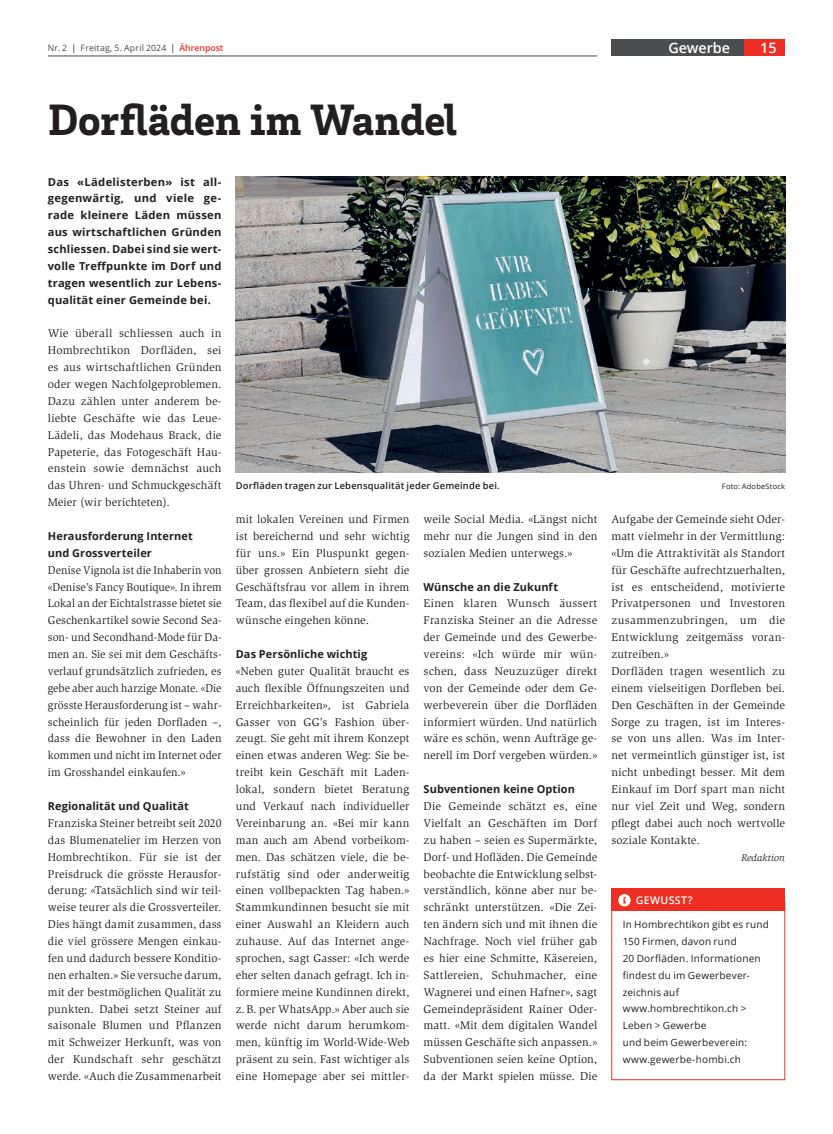
<style>
.page{position:relative;width:833px;height:1134px;background:#fff}
.page>*{position:absolute;margin:0;border:0;box-sizing:border-box;transform-origin:0 0}
.t1{font:900 45px "Brix Slab";letter-spacing:-.005em;color:#231f20}
.t2{font:600 14.38px "Open Sans";letter-spacing:-.005em;color:#fff}
.t3{font:11.5px/16.9px "Slimbach Std";letter-spacing:.015em;color:#231f20;text-align:justify}
.t4{font:11.5px/16.9px "Slimbach Std";letter-spacing:.015em;color:#231f20;text-align:justify;scale:.96 1}
.t5{font:700 11px/16.9px "Open Sans";letter-spacing:.01em;color:#231f20;text-align:justify}
.t6{font:600 10.62px "Open Sans";letter-spacing:.03em;color:#fff}
.t7{font:10px/16.9px "Open Sans";letter-spacing:.02em;color:#231f20}
.t8{font:italic 10px "Slimbach Std";letter-spacing:.005em;color:#231f20}
.t9{font:600 9.38px "Open Sans";letter-spacing:.02em;color:#231f20}
.t10{font:8.75px "Open Sans";letter-spacing:.02em;color:#4b4c4d}
.t11{font:7.5px "Open Sans";letter-spacing:.025em;color:#231f20}
.s1{font-weight:600}
.s2{font-weight:600;color:#ee2e22}
</style>
<div class="page">
<div style="left:744px;top:39px;width:41px;height:17px;background:#ee2e22"></div>
<hr style="left:48px;top:56px;width:549px;height:1px;background:#4b4c4d">
<div style="left:611px;top:39px;width:133px;height:17px;background:#4b4c4d"></div>
<div style="left:611px;top:901px;width:174px;height:179px;border:1px solid #ee2e22"></div>
<div style="left:611px;top:888px;width:174px;height:23px;background:#ee2e22"></div>
<svg style="left:618px;top:894px;width:12px;height:12px"></svg>
<img style="left:236px;top:176px;width:549px;height:296px">
<p class="t10" style="left:48px;top:42px;width:177px">Nr. 2 <span class="s1">|</span> Freitag, 5. April 2024 <span class="s1">|</span> <span class="s2">Ährenpost</span></p>
<p class="t2" style="left:668px;top:38px;width:63px">Gewerbe</p>
<p class="t2" style="left:760px;top:38px;width:18px">15</p>
<h1 class="t1" style="left:48px;top:90px;width:410px">Dorfläden im Wandel</h1>
<p class="t5" style="left:48px;top:173px;width:175px">Das «Lädelisterben» ist all&shy;gegenwärtig, und viele ge&shy;rade kleinere Läden müssen aus wirtschaftlichen Gründen schliessen. Dabei sind sie wert&shy;volle Treffpunkte im Dorf und tragen wesentlich zur Lebens&shy;qualität einer Gemeinde bei.</p>
<p class="t3" style="left:48px;top:325px;width:175px">Wie überall schliessen auch in Hombrechtikon Dorfläden, sei es aus wirtschaftlichen Gründen oder wegen Nachfolgeproblemen.<br>Dazu zählen unter anderem be&shy;liebte Geschäfte wie das Leue-Lädeli, das Modehaus Brack, die Papeterie, das Fotogeschäft Hau&shy;enstein sowie demnächst auch das Uhren- und Schmuckgeschäft Meier (wir berichteten).</p>
<p class="t5" style="left:48px;top:527px;width:146px">Herausforderung Internet und Grossverteiler</p>
<p class="t4" style="left:48px;top:561px;width:182px">Denise Vignola ist die Inhaberin von «Denise’s Fancy Boutique». In ihrem Lokal an der Eichtalstrasse bietet sie Geschenkartikel sowie Second Sea&shy;son- und Secondhand-Mode für Da&shy;men an. Sie sei mit dem Geschäfts&shy;verlauf grundsätzlich zufrieden, es gebe aber auch harzige Monate. «Die grösste Herausforderung ist – wahr&shy;scheinlich für jeden Dorfladen –, dass die Bewohner in den Laden kommen und nicht im Internet oder im Grosshandel einkaufen.»</p>
<p class="t5" style="left:48px;top:797px;width:143px">Regionalität und Qualität</p>
<p class="t3" style="left:48px;top:815px;width:175px">Franziska Steiner betreibt seit 2020 das Blumenatelier im Herzen von Hombrechtikon. Für sie ist der Preisdruck die grösste Herausfor&shy;derung: «Tatsächlich sind wir teil&shy;weise teurer als die Grossverteiler.<br>Dies hängt damit zusammen, dass die viel grössere Mengen einkau&shy;fen und dadurch bessere Konditio&shy;nen erhalten.» Sie versuche darum, mit der bestmöglichen Qualität zu punkten. Dabei setzt Steiner auf saisonale Blumen und Pflanzen mit Schweizer Herkunft, was von der Kundschaft sehr geschätzt werde. «Auch die Zusammenarbeit</p>
<p class="t9" style="left:236px;top:479px;width:265px">Dorfläden tragen zur Lebensqualität jeder Gemeinde bei.</p>
<p class="t11" style="left:722px;top:481px;width:65px">Foto: AdobeStock</p>
<p class="t3" style="left:236px;top:511px;width:175px">mit lokalen Vereinen und Firmen ist bereichernd und sehr wichtig für uns.» Ein Pluspunkt gegen&shy;über grossen Anbietern sieht die Geschäftsfrau vor allem in ihrem Team, das flexibel auf die Kunden&shy;wünsche eingehen könne.</p>
<p class="t5" style="left:236px;top:645px;width:133px">Das Persönliche wichtig</p>
<p class="t3" style="left:236px;top:663px;width:175px">«Neben guter Qualität braucht es auch flexible Öffnungszeiten und Erreichbarkeiten», ist Gabriela Gasser von GG’s Fashion über&shy;zeugt. Sie geht mit ihrem Konzept einen etwas anderen Weg: Sie be&shy;treibt kein Geschäft mit Laden&shy;lokal, sondern bietet Beratung und Verkauf nach individueller Vereinbarung an. «Bei mir kann man auch am Abend vorbeikom&shy;men. Das schätzen viele, die be&shy;rufstätig sind oder anderweitig einen vollbepackten Tag haben.» Stammkundinnen besucht sie mit einer Auswahl an Kleidern auch zuhause. Auf das Internet ange&shy;sprochen, sagt Gasser: «Ich werde eher selten danach gefragt. Ich in&shy;formiere meine Kundinnen direkt, z.B. per WhatsApp.» Aber auch sie werde nicht darum herumkom&shy;men, künftig im World-Wide-Web präsent zu sein. Fast wichtiger als eine Homepage aber sei mittler-</p>
<p class="t3" style="left:423px;top:511px;width:175px">weile Social Media. «Längst nicht mehr nur die Jungen sind in den sozialen Medien unterwegs.»</p>
<p class="t5" style="left:423px;top:578px;width:136px">Wünsche an die Zukunft</p>
<p class="t3" style="left:423px;top:595px;width:175px">Einen klaren Wunsch äussert Franziska Steiner an die Adresse der Gemeinde und des Gewerbe&shy;vereins: «Ich würde mir wün&shy;schen, dass Neuzuzüger direkt von der Gemeinde oder dem Ge&shy;werbeverein über die Dorfläden informiert würden. Und natürlich wäre es schön, wenn Aufträge ge&shy;nerell im Dorf vergeben würden.»</p>
<p class="t5" style="left:423px;top:780px;width:153px">Subventionen keine Option</p>
<p class="t3" style="left:423px;top:798px;width:175px">Die Gemeinde schätzt es, eine Vielfalt an Geschäften im Dorf zu haben – seien es Supermärkte, Dorf- und Hofläden. Die Gemeinde beobachte die Entwicklung selbst&shy;verständlich, könne aber nur be&shy;schränkt unterstützen. «Die Zei&shy;ten ändern sich und mit ihnen die Nachfrage. Noch viel früher gab es hier eine Schmitte, Käsereien, Sattlereien, Schuhmacher, eine Wagnerei und einen Hafner», sagt Gemeindepräsident Rainer Oder&shy;matt. «Mit dem digitalen Wandel müssen Geschäfte sich anpassen.» Subventionen seien keine Option, da der Markt spielen müsse. Die</p>
<p class="t3" style="left:611px;top:511px;width:175px;text-align:left">Aufgabe der Gemeinde sieht Oder&shy;matt vielmehr in der Vermittlung: «Um die Attraktivität als Standort für Geschäfte aufrechtzuerhalten, ist es entscheidend, motivierte<br>Privatpersonen und Investoren zusammenzubringen, um die<br>Entwicklung zeitgemäss voran&shy;zutreiben.»<br>Dorfläden tragen wesentlich zu einem vielseitigen Dorfleben bei.<br>Den Geschäften in der Gemeinde<br>Sorge zu tragen, ist im Interes&shy;se von uns allen. Was im Inter&shy;net vermeintlich günstiger ist, ist nicht unbedingt besser. Mit dem<br>Einkauf im Dorf spart man nicht nur viel Zeit und Weg, sondern pflegt dabei auch noch wertvolle soziale Kontakte.</p>
<p class="t8" style="left:741px;top:851px;width:45px">Redaktion</p>
<p class="t6" style="left:636px;top:893px;width:58px">GEWUSST?</p>
<p class="t7" style="left:622px;top:916px;width:148px">In Hombrechtikon gibt es rund<br>150 Firmen, davon rund<br>20 Dorfläden. Informationen findest du im Gewerbever&shy;zeichnis auf www.hombrechtikon.ch &gt;<br>Leben &gt; Gewerbe<br>und beim Gewerbeverein: www.gewerbe-hombi.ch</p>
</div>
